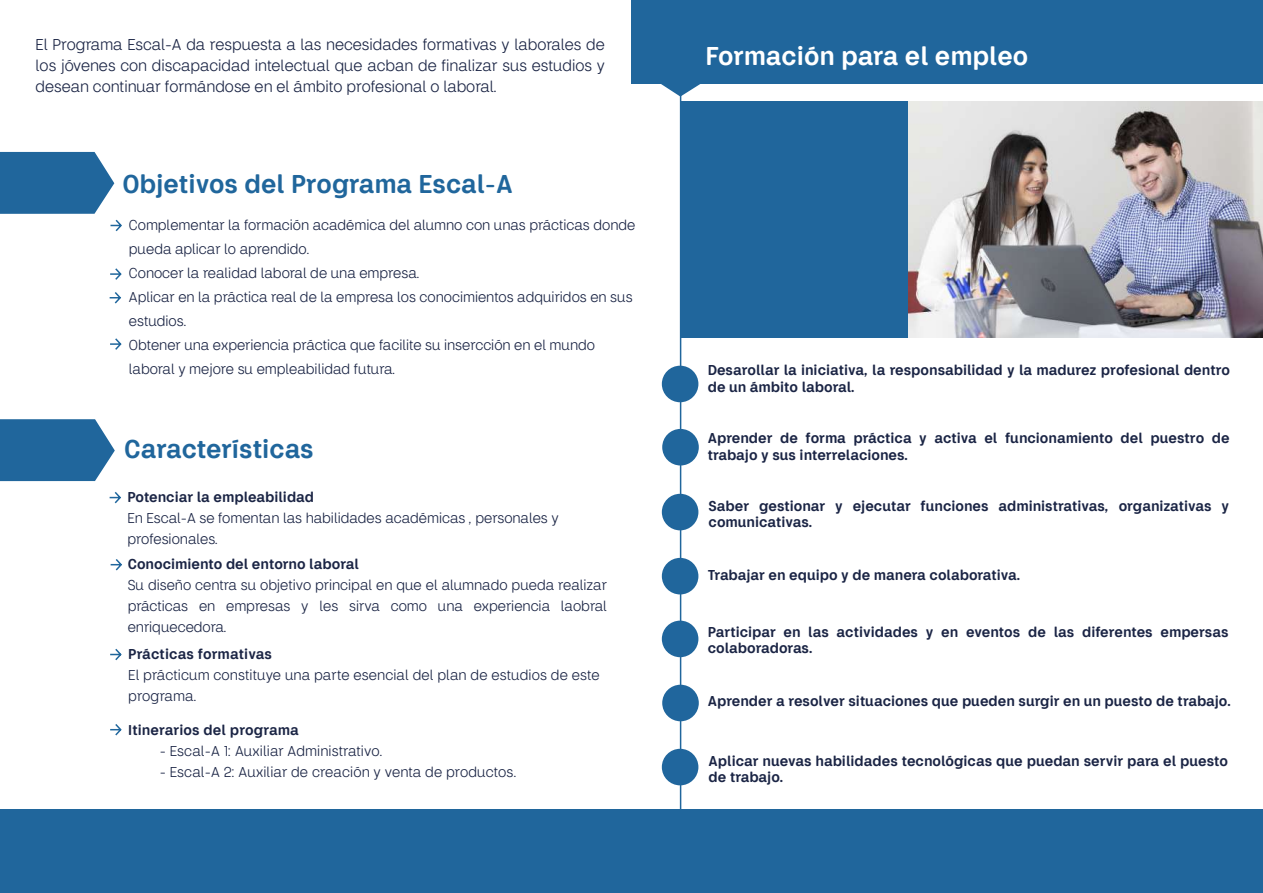
<style>
.page{position:relative;width:1263px;height:893px;background:#fff}
.page>*{position:absolute;margin:0;border:0;box-sizing:border-box;transform-origin:0 0}
.t1{font:700 27px "Keymer Radius";color:#20669c}
.t2{font:700 27px "Keymer Radius";color:#fff}
.t3{font:16.5px/21px "Keymer Radius";color:#1b2545;text-align:justify}
.t4{font:15px/24px "Keymer Radius";color:#1b2545}
.t5{font:700 15px/16.5px "Keymer Radius";color:#1b2545}
.t6{font:9px "Aeonik";color:#fff}
</style>
<div class="page">
<div style="left:631px;top:0;width:632px;height:83px;background:#20669c"></div>
<svg style="left:0;top:152px;width:114px;height:62px;background:#3373a4"></svg>
<svg style="left:661px;top:83px;width:40px;height:14px"></svg>
<svg style="left:110px;top:492px;width:11px;height:11px"></svg>
<svg style="left:111px;top:220px;width:11px;height:11px"></svg>
<svg style="left:111px;top:559px;width:11px;height:11px"></svg>
<svg style="left:110px;top:649px;width:12px;height:11px"></svg>
<hr style="left:680px;top:94px;width:1px;height:754px;background:#20669c">
<div style="left:662px;top:366px;width:36px;height:36px;background:#20669c;border-radius:50%"></div>
<div style="left:662px;top:429px;width:37px;height:36px;background:#20669c;border-radius:50%"></div>
<div style="left:662px;top:621px;width:36px;height:36px;background:#20669d;border-radius:50%"></div>
<svg style="left:110px;top:268px;width:12px;height:12px"></svg>
<svg style="left:110px;top:292px;width:11px;height:11px"></svg>
<svg style="left:110px;top:338px;width:12px;height:12px"></svg>
<svg style="left:0;top:419px;width:115px;height:62px;background:#3473a4"></svg>
<div style="left:680px;top:102px;width:583px;height:236px;background:#20669c"></div>
<div style="left:662px;top:494px;width:36px;height:36px;background:#20669c;border-radius:50%"></div>
<div style="left:662px;top:558px;width:36px;height:36px;background:#20669c;border-radius:50%"></div>
<div style="left:662px;top:685px;width:37px;height:36px;background:#20669d;border-radius:50%"></div>
<div style="left:662px;top:749px;width:36px;height:36px;background:#20669d;border-radius:50%"></div>
<div style="left:631px;top:809px;width:632px;height:84px;background:#20669c"></div>
<div style="left:0;top:809px;width:643px;height:84px;background:#20669c"></div>
<img style="left:909px;top:102px;width:354px;height:236px">
<svg style="left:110px;top:724px;width:12px;height:11px"></svg>
<p class="t3" style="left:36px;top:34px;width:571px">El Programa Escal-A da respuesta a las necesidades formativas y laborales de los jóvenes con discapacidad intelectual que acban de finalizar sus estudios y desean continuar formándose en el ámbito profesional o laboral.</p>
<h1 class="t1" style="left:123px;top:170px;width:392px">Objetivos del Programa Escal-A</h1>
<p class="t4" style="left:129px;top:213px;width:508px">Complementar la formación académica del alumno con unas prácticas donde pueda aplicar lo aprendido.<br>Conocer la realidad laboral de una empresa.<br>Aplicar en la práctica real de la empresa los conocimientos adquiridos en sus estudios.<br>Obtener una experiencia práctica que facilite su insercción en el mundo laboral y mejore su empleabilidad futura.</p>
<h1 class="t2" style="left:705px;top:41px;width:324px">Formación para el empleo</h1>
<p class="t5" style="left:708px;top:362px;width:524px">Desarollar la iniciativa, la responsabilidad y la madurez profesional dentro de un ámbito laboral.</p>
<h1 class="t1" style="left:124px;top:434px;width:191px">Características</h1>
<p class="t5" style="left:708px;top:430px;width:523px">Aprender de forma práctica y activa el funcionamiento del puestro de trabajo y sus interrelaciones.</p>
<p class="t5" style="left:709px;top:498px;width:522px">Saber gestionar y ejecutar funciones administrativas, organizativas y comunicativas.</p>
<p class="t5" style="left:127px;top:489px;width:188px">Potenciar la empleabilidad</p>
<p class="t4" style="left:127px;top:508px;width:433px;line-height:21px">En Escal-A se fomentan las habilidades académicas , personales y profesionales.</p>
<p class="t5" style="left:128px;top:556px;width:233px">Conocimiento del entorno laboral</p>
<p class="t4" style="left:128px;top:574px;width:481px;line-height:21px;text-align:justify">Su diseño centra su objetivo principal en que el alumnado pueda realizar prácticas en empresas y les sirva como una experiencia laobral enriquecedora.</p>
<p class="t5" style="left:128px;top:646px;width:145px">Prácticas formativas</p>
<p class="t4" style="left:128px;top:665px;width:473px;line-height:21px">El prácticum constituye una parte esencial del plan de estudios de este programa.</p>
<p class="t5" style="left:128px;top:722px;width:172px">Itinerarios del programa</p>
<p class="t4" style="left:160px;top:739px;width:225px">- Escal-A 1: Auxiliar Administrativo.</p>
<p class="t4" style="left:160px;top:760px;width:358px">- Escal-A 2: Auxiliar de creación y venta de productos.</p>
<p class="t5" style="left:708px;top:567px;width:315px">Trabajar en equipo y de manera colaborativa.</p>
<p class="t6" style="left:715px;top:576px;width:5px">›</p>
<p class="t5" style="left:708px;top:624px;width:522px">Participar en las actividades y en eventos de las diferentes empersas colaboradoras.</p>
<p class="t5" style="left:708px;top:693px;width:525px">Aprender a resolver situaciones que pueden surgir en un puesto de trabajo.</p>
<p class="t5" style="left:709px;top:753px;width:521px">Aplicar nuevas habilidades tecnológicas que puedan servir para el puesto de trabajo.</p>
</div>
